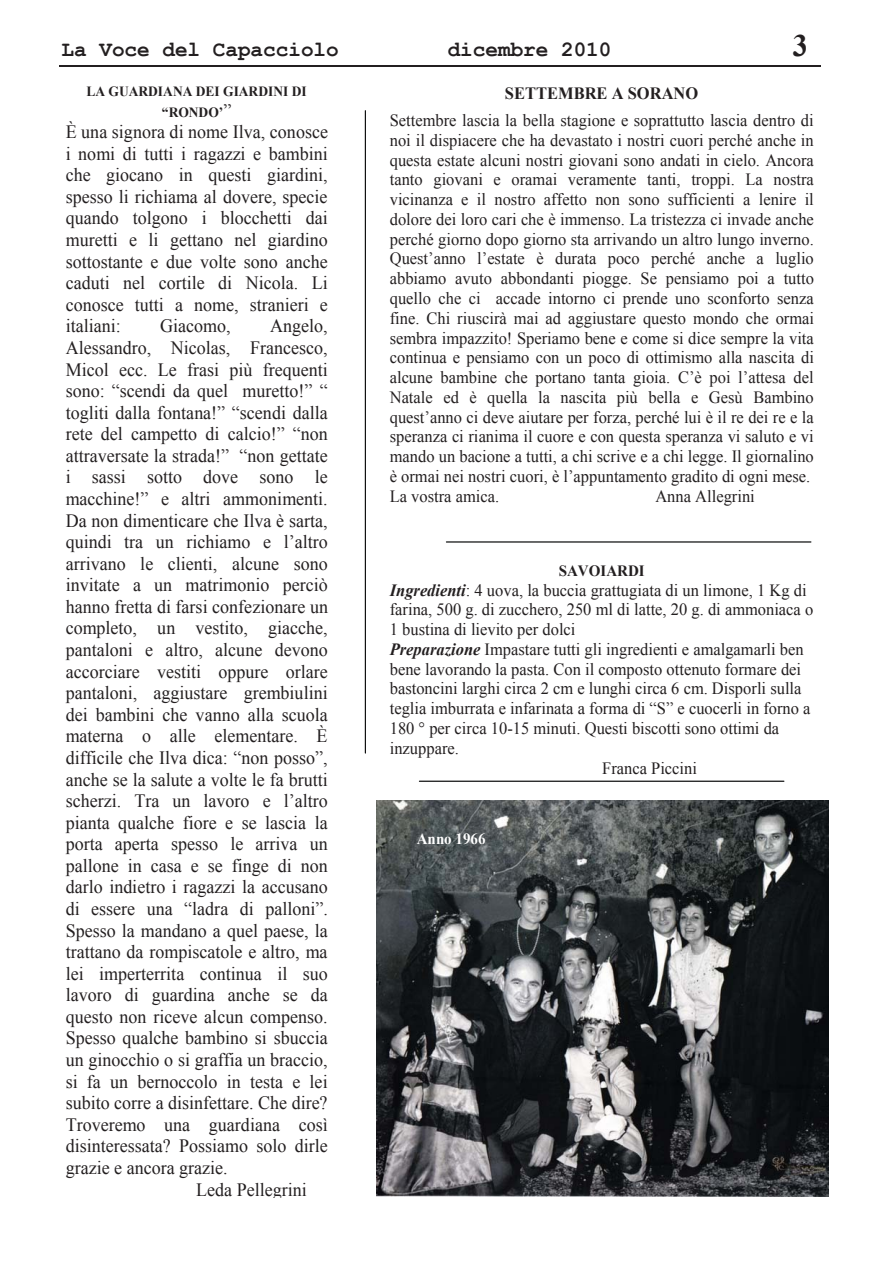
<style>
.page{position:relative;width:893px;height:1263px;background:#fff}
.page>*{position:absolute;margin:0;border:0;box-sizing:border-box;transform-origin:0 0}
.t1{font:700 31.2px "Times New Roman";color:#231f20;scale:.96 1}
.t2{font:700 21.9px "Courier New";color:#231f20;scale:.96 1}
.t3{font:18.75px/21.6px "Times New Roman";color:#231f20;text-align:justify;scale:.96 1}
.t4{font:17.1px/19.8px "Times New Roman";color:#231f20;scale:.96 1}
.t5{font:700 17.1px "Times New Roman";color:#231f20;scale:.96 1}
.t6{font:700 15.6px "Times New Roman";color:#231f20;scale:.96 1}
.t7{font:700 15.6px "Times New Roman";color:#fff;scale:.96 1}
.t8{font:700 14.1px/20.4px "Times New Roman";color:#231f20;text-align:center;scale:.96 1}
.s1{font-weight:400;font-size:18.75px}
.s2{font-weight:700;font-style:italic}
</style>
<div class="page">
<hr style="left:59px;top:66px;width:762px;height:1px;background:#231f20">
<hr style="left:365px;top:111px;width:1px;height:642px;background:#010202">
<img style="left:376px;top:801px;width:452px;height:396px">
<hr style="left:446px;top:541px;width:365px;height:2px;background:#010202">
<hr style="left:419px;top:781px;width:365px;height:1px;background:#010202">
<p class="t2" style="left:62px;top:38px;width:290px">La Voce del Capacciolo</p>
<p class="t2" style="left:448px;top:38px;width:172px">dicembre 2010</p>
<h1 class="t1" style="left:793px;top:28px;width:17px">3</h1>
<p class="t8" style="left:86px;top:81px;width:231px">LA GUARDIANA DEI GIARDINI DI “RONDO’<span class="s1">”</span></p>
<p class="t3" style="left:66px;top:121px;width:275px">È una signora di nome Ilva, conosce i nomi di tutti i ragazzi e bambini che giocano in questi giardini, spesso li richiama al dovere, specie quando tolgono i blocchetti dai muretti e li gettano nel giardino sottostante e due volte sono anche caduti nel cortile di Nicola. Li conosce tutti a nome, stranieri e italiani:</p>
<p class="t5" style="left:505px;top:84px;width:203px">SETTEMBRE A SORANO</p>
<p class="t4" style="left:390px;top:110px;width:443px">Settembre lascia la bella stagione e soprattutto lascia dentro di noi il dispiacere che ha devastato i nostri cuori perché anche in questa estate alcuni nostri giovani sono andati in cielo. Ancora tanto giovani e oramai veramente tanti, troppi. La nostra vicinanza e il nostro affetto non sono sufficienti a lenire il dolore dei loro cari che è immenso. La tristezza ci invade anche perché giorno dopo giorno sta arrivando un altro lungo inverno.<br>Quest’anno l’estate è durata poco perché anche a luglio abbiamo avuto abbondanti piogge. Se pensiamo poi a tutto quello che ci accade intorno ci prende uno sconforto senza fine. Chi riuscirà mai ad aggiustare questo mondo che ormai sembra impazzito! Speriamo bene e come si dice sempre la vita continua e pensiamo con un poco di ottimismo alla nascita di alcune bambine che portano tanta gioia. C’è poi l’attesa del Natale ed è quella la nascita più bella e Gesù Bambino quest’anno ci deve aiutare per forza, perché lui è il re dei re e la speranza ci rianima il cuore e con questa speranza vi saluto e vi mando un bacione a tutti, a chi scrive e a chi legge. Il giornalino è ormai nei nostri cuori, è l’appuntamento gradito di ogni mese.<br>La vostra amica.</p>
<p class="t3" style="left:160px;top:315px;width:75px">Giacomo,</p>
<p class="t3" style="left:270px;top:315px;width:61px">Angelo,</p>
<p class="t3" style="left:66px;top:337px;width:274px">Alessandro, Nicolas, Francesco,</p>
<p class="t3" style="left:66px;top:358px;width:274px">Micol ecc. Le frasi più frequenti</p>
<p class="t3" style="left:66px;top:380px;width:274px">sono: “scendi da quel muretto!” “</p>
<p class="t3" style="left:66px;top:402px;width:274px">togliti dalla fontana!” “scendi dalla</p>
<p class="t3" style="left:66px;top:423px;width:274px">rete del campetto di calcio!” “non</p>
<p class="t3" style="left:66px;top:445px;width:274px">attraversate la strada!” “non gettate</p>
<p class="t3" style="left:66px;top:466px;width:274px">i sassi sotto dove sono le</p>
<p class="t3" style="left:66px;top:488px;width:274px">macchine!” e altri ammonimenti.</p>
<p class="t3" style="left:66px;top:509px;width:274px">Da non dimenticare che Ilva è sarta,</p>
<p class="t3" style="left:66px;top:531px;width:274px">quindi tra un richiamo e l’altro</p>
<p class="t3" style="left:66px;top:553px;width:274px">arrivano le clienti, alcune sono</p>
<p class="t3" style="left:66px;top:574px;width:274px">invitate a un matrimonio perciò</p>
<p class="t3" style="left:66px;top:596px;width:275px">hanno fretta di farsi confezionare un</p>
<p class="t3" style="left:66px;top:617px;width:274px">completo, un vestito, giacche,</p>
<p class="t3" style="left:66px;top:639px;width:274px">pantaloni e altro, alcune devono</p>
<p class="t3" style="left:66px;top:660px;width:274px">accorciare vestiti oppure orlare</p>
<p class="t3" style="left:66px;top:682px;width:274px">pantaloni, aggiustare grembiulini</p>
<p class="t3" style="left:66px;top:704px;width:274px">dei bambini che vanno alla scuola</p>
<p class="t3" style="left:66px;top:725px;width:274px">materna o alle elementare. È</p>
<p class="t3" style="left:66px;top:747px;width:274px">difficile che Ilva dica: “non posso”,</p>
<p class="t3" style="left:66px;top:768px;width:275px">anche se la salute a volte le fa brutti</p>
<p class="t3" style="left:66px;top:790px;width:274px">scherzi. Tra un lavoro e l’altro</p>
<p class="t3" style="left:66px;top:812px;width:274px">pianta qualche fiore e se lascia la</p>
<p class="t3" style="left:66px;top:833px;width:274px">porta aperta spesso le arriva un</p>
<p class="t3" style="left:66px;top:855px;width:274px">pallone in casa e se finge di non</p>
<p class="t3" style="left:66px;top:876px;width:275px">darlo indietro i ragazzi la accusano</p>
<p class="t3" style="left:66px;top:898px;width:275px">di essere una “ladra di palloni”.</p>
<p class="t3" style="left:66px;top:919px;width:274px">Spesso la mandano a quel paese, la</p>
<p class="t3" style="left:66px;top:941px;width:274px">trattano da rompiscatole e altro, ma</p>
<p class="t3" style="left:66px;top:963px;width:275px">lei imperterrita continua il suo</p>
<p class="t3" style="left:66px;top:984px;width:274px">lavoro di guardina anche se da</p>
<p class="t3" style="left:66px;top:1006px;width:274px">questo non riceve alcun compenso.</p>
<p class="t3" style="left:66px;top:1027px;width:274px">Spesso qualche bambino si sbuccia</p>
<p class="t3" style="left:66px;top:1049px;width:274px">un ginocchio o si graffia un braccio,</p>
<p class="t3" style="left:66px;top:1071px;width:274px">si fa un bernoccolo in testa e lei</p>
<p class="t3" style="left:66px;top:1092px;width:274px">subito corre a disinfettare. Che dire?</p>
<p class="t3" style="left:66px;top:1114px;width:274px">Troveremo una guardiana così</p>
<p class="t3" style="left:66px;top:1135px;width:275px">disinteressata? Possiamo solo dirle</p>
<p class="t3" style="left:66px;top:1157px;width:170px">grazie e ancora grazie.</p>
<p class="t3" style="left:196px;top:1178px;width:117px">Leda Pellegrini</p>
<p class="t4" style="left:655px;top:486px;width:105px">Anna Allegrini</p>
<p class="t6" style="left:559px;top:562px;width:91px">SAVOIARDI</p>
<p class="t4" style="left:390px;top:580px;width:436px"><span class="s2">Ingredienti</span>: 4 uova, la buccia grattugiata di un limone, 1 Kg di</p>
<p class="t4" style="left:390px;top:600px;width:443px">farina, 500 g. di zucchero, 250 ml di latte, 20 g. di ammoniaca o</p>
<p class="t4" style="left:390px;top:619px;width:195px">1 bustina di lievito per dolci</p>
<p class="t4" style="left:390px;top:639px;width:433px"><span class="s2">Preparazione</span> Impastare tutti gli ingredienti e amalgamarli ben</p>
<p class="t4" style="left:390px;top:659px;width:430px">bene lavorando la pasta. Con il composto ottenuto formare dei</p>
<p class="t4" style="left:390px;top:679px;width:430px">bastoncini larghi circa 2 cm e lunghi circa 6 cm. Disporli sulla</p>
<p class="t4" style="left:390px;top:699px;width:440px">teglia imburrata e infarinata a forma di “S” e cuocerli in forno a</p>
<p class="t4" style="left:390px;top:718px;width:407px">180 ° per circa 10-15 minuti. Questi biscotti sono ottimi da</p>
<p class="t4" style="left:390px;top:738px;width:74px">inzuppare.</p>
<p class="t4" style="left:602px;top:758px;width:100px">Franca Piccini</p>
<p class="t7" style="left:417px;top:830px;width:73px">Anno 1966</p>
</div>
